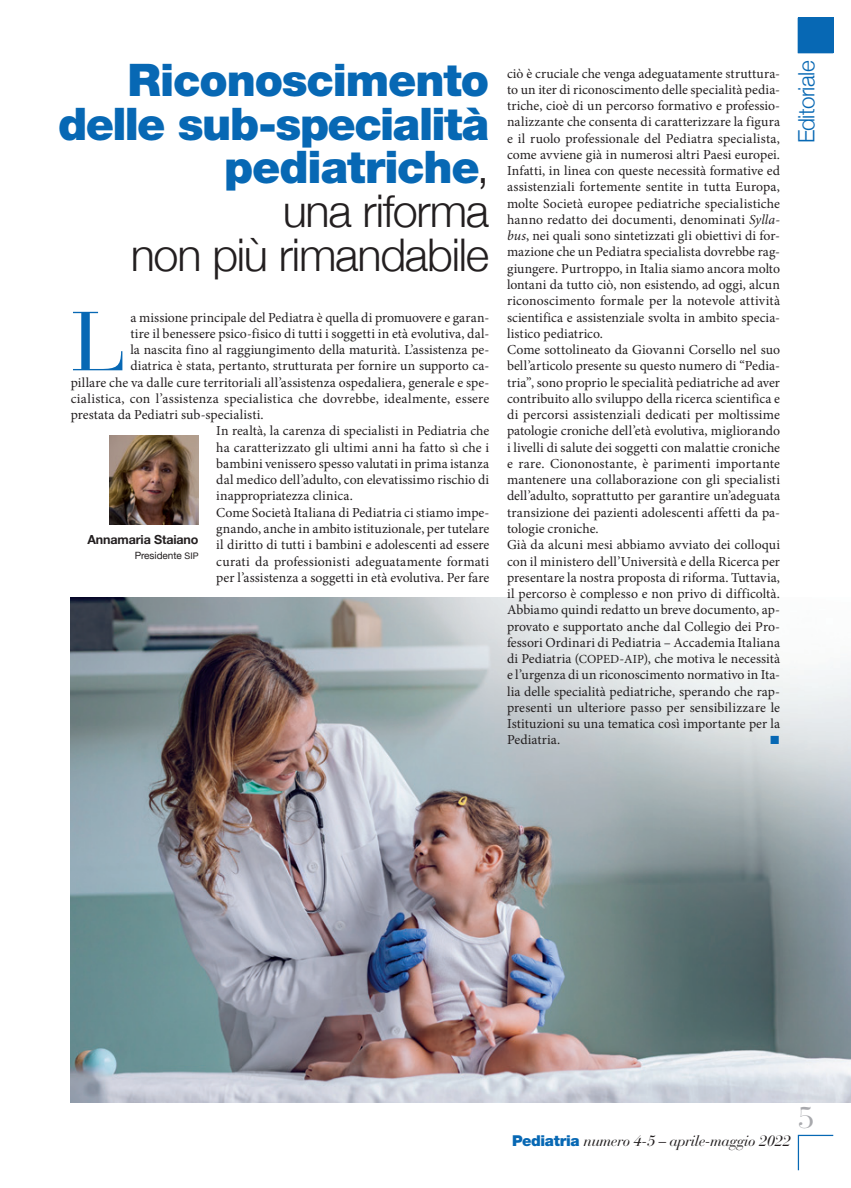
<style>
.page{position:relative;width:851px;height:1188px;background:#fff}
.page>*{position:absolute;margin:0;border:0;box-sizing:border-box;transform-origin:0 0}
.t1{font:83px "Bauer Bodoni";color:#0768b4}
.t2{font:900 45px/43.8px "Helvetica Neue";letter-spacing:-.025em;color:#0768b4;text-align:right}
.t3{font:30px "Bauer Bodoni";color:#a8a9ad}
.t4{font:300 22.5px "Helvetica Neue";letter-spacing:-.02em;color:#0768b4}
.t5{font:italic 15px "Bauer Bodoni";letter-spacing:-.02em;color:#231f20}
.t6{font:13.75px/16.2px "Minion Pro";letter-spacing:.005em;color:#231f20}
.t7{font:700 12.5px "Helvetica Neue";letter-spacing:-.01em;color:#231f20}
.t8{font:10px "Helvetica Neue";letter-spacing:-.005em;color:#231f20}
.s1{font-weight:300;color:#231f20}
.s2{font-size:9px}
.s3{font-style:italic}
.s4{font-size:12.38px}
.s5{font-family:"Helvetica Neue";font-weight:900;font-style:normal;color:#0768b4}
</style>
<div class="page">
<img style="left:110px;top:435px;width:88px;height:89px">
<img style="left:71px;top:598px;width:779px;height:504px">
<svg style="left:797px;top:1134px;width:37px;height:37px"></svg>
<svg style="left:797px;top:17px;width:37px;height:37px"></svg>
<div style="left:797px;top:18px;width:36px;height:35px;background:#0768b4"></div>
<svg style="left:770px;top:735px;width:8px;height:9px"></svg>
<h2 class="t2" style="left:58px;top:58px;width:432px">Riconoscimento delle sub-specialità pediatriche<span class="s1">,<br>una riforma<br>non più rimandabile</span></h2>
<h1 class="t1" style="left:71px;top:292px;width:57px">L</h1>
<p class="t6" style="left:130px;top:309px;width:360px">a missione principale del Pediatra è quella di promuovere e garan-</p>
<p class="t6" style="left:130px;top:325px;width:360px">tire il benessere psico-fisico di tutti i soggetti in età evolutiva, dal-</p>
<p class="t6" style="left:130px;top:341px;width:360px">la nascita fino al raggiungimento della maturità. L’assistenza pe-</p>
<p class="t6" style="left:130px;top:358px;width:360px">diatrica è stata, pertanto, strutturata per fornire un supporto ca-</p>
<p class="t6" style="left:71px;top:374px;width:420px">pillare che va dalle cure territoriali all’assistenza ospedaliera, generale e spe-</p>
<p class="t6" style="left:71px;top:390px;width:420px">cialistica, con l’assistenza specialistica che dovrebbe, idealmente, essere</p>
<p class="t6" style="left:71px;top:406px;width:194px">prestata da Pediatri sub-specialisti.</p>
<p class="t6" style="left:216px;top:423px;width:274px">In realtà, la carenza di specialisti in Pediatria che</p>
<p class="t6" style="left:216px;top:439px;width:274px">ha caratterizzato gli ultimi anni ha fatto sì che i</p>
<p class="t6" style="left:216px;top:455px;width:274px">bambini venissero spesso valutati in prima istanza</p>
<p class="t6" style="left:216px;top:471px;width:274px">dal medico dell’adulto, con elevatissimo rischio di</p>
<p class="t6" style="left:216px;top:488px;width:138px">inappropriatezza clinica.</p>
<p class="t6" style="left:216px;top:504px;width:274px">Come Società Italiana di Pediatria ci stiamo impe-</p>
<p class="t6" style="left:216px;top:520px;width:274px">gnando, anche in ambito istituzionale, per tutelare</p>
<p class="t6" style="left:216px;top:536px;width:274px">il diritto di tutti i bambini e adolescenti ad essere</p>
<p class="t6" style="left:216px;top:553px;width:274px">curati da professionisti adeguatamente formati</p>
<p class="t6" style="left:216px;top:569px;width:274px">per l’assistenza a soggetti in età evolutiva. Per fare</p>
<p class="t7" style="left:87px;top:529px;width:112px">Annamaria Staiano</p>
<p class="t8" style="left:135px;top:547px;width:65px">Presidente <span class="s2">SIP</span></p>
<p class="t6" style="left:507px;top:65px;width:274px">ciò è cruciale che venga adeguatamente struttura&shy;to un iter di riconoscimento delle specialità pedia&shy;triche, cioè di un percorso formativo e professio&shy;nalizzante che consenta di caratterizzare la figura e il ruolo professionale del Pediatra specialista, come avviene già in numerosi altri Paesi europei.<br>Infatti, in linea con queste necessità formative ed assistenziali fortemente sentite in tutta Europa, molte Società europee pediatriche specialistiche hanno redatto dei documenti, denominati <span class="s3">Sylla&shy;bus</span>, nei quali sono sintetizzati gli obiettivi di for&shy;mazione che un Pediatra specialista dovrebbe rag&shy;giungere. Purtroppo, in Italia siamo ancora molto lontani da tutto ciò, non esistendo, ad oggi, alcun riconoscimento formale per la notevole attività scientifica e assistenziale svolta in ambito specia&shy;listico pediatrico.<br>Come sottolineato da Giovanni Corsello nel suo bell’articolo presente su questo numero di “Pedia&shy;tria”, sono proprio le specialità pediatriche ad aver contribuito allo sviluppo della ricerca scientifica e di percorsi assistenziali dedicati per moltissime patologie croniche dell’età evolutiva, migliorando i livelli di salute dei soggetti con malattie croniche e rare. Ciononostante, è parimenti importante mantenere una collaborazione con gli specialisti dell’adulto, soprattutto per garantire un’adeguata transizione dei pazienti adolescenti affetti da pa&shy;tologie croniche.<br>Già da alcuni mesi abbiamo avviato dei colloqui con il ministero dell’Università e della Ricerca per presentare la nostra proposta di riforma. Tuttavia, il percorso è complesso e non privo di difficoltà.<br>Abbiamo quindi redatto un breve documento, ap&shy;provato e supportato anche dal Collegio dei Pro&shy;fessori Ordinari di Pediatria – Accademia Italiana di Pediatria (<span class="s4">COPED</span>-<span class="s4">AIP</span>), che motiva le necessità e l’urgenza di un riconoscimento normativo in Ita&shy;lia delle specialità pediatriche, sperando che rap&shy;presenti un ulteriore passo per sensibilizzare le Istituzioni su una tematica così importante per la Pediatria.</p>
<h3 class="t4" style="left:788px;top:143px;width:85px;rotate:-90deg">Editoriale</h3>
<p class="t5" style="left:512px;top:1130px;width:280px"><span class="s5">Pediatria</span> numero 4-5 – aprile-maggio 2022</p>
<h3 class="t3" style="left:797px;top:1099px;width:18px">5</h3>
</div>
